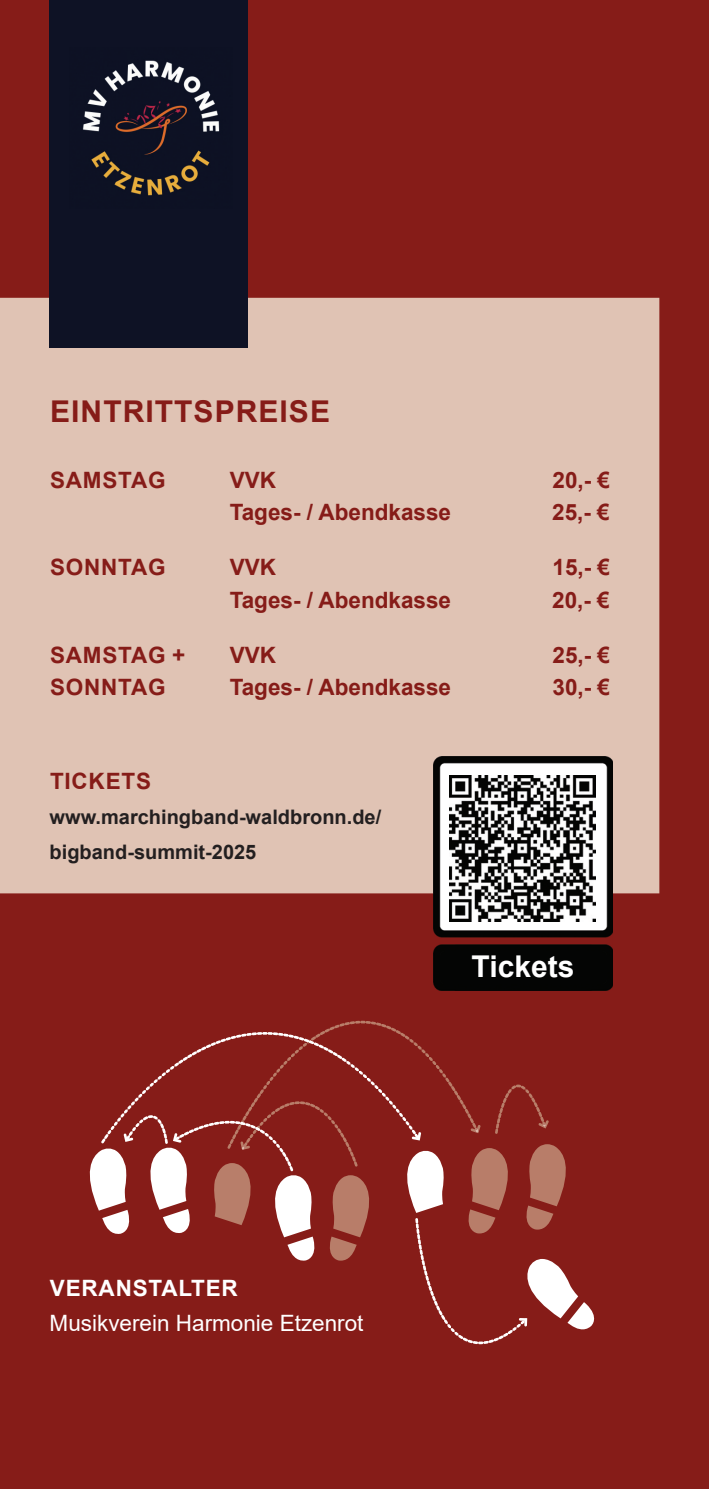
<style>
.page{position:relative;width:709px;height:1489px;background:#fff}
.page>*{position:absolute;margin:0;border:0;box-sizing:border-box;transform-origin:0 0}
.t1{font:700 30px "Arial";letter-spacing:.035em;color:#861c18}
.t2{font:700 30px "Arial";color:#fff}
.t3{font:700 22.5px "Arial";color:#861c18}
.t4{font:700 22.5px "Arial";letter-spacing:.035em;color:#861c18}
.t5{font:22.5px "Arial";color:#fff}
.t6{font:700 22.5px "Arial";letter-spacing:.035em;color:#fff}
.t7{font:700 20px/35px "Arial";color:#231f20}
</style>
<div class="page">
<div style="left:0;top:772px;width:709px;height:716px;background:#861c18"></div>
<svg style="left:89px;top:1020px;width:506px;height:324px"></svg>
<div style="left:0;top:298px;width:709px;height:596px;background:#861c18"></div>
<div style="left:0;top:0;width:709px;height:298px;background:#861c18"></div>
<div style="left:0;top:298px;width:659px;height:595px;background:#e0c3b4"></div>
<div style="left:50px;top:0;width:198px;height:347px;background:#0e1225"></div>
<img style="left:83px;top:60px;width:137px;height:136px">
<img style="left:433px;top:757px;width:180px;height:233px">
<img style="left:449px;top:775px;width:146px;height:146px">
<h1 class="t1" style="left:50px;top:391px;width:281px">EINTRITTSPREISE</h1>
<p class="t4" style="left:50px;top:463px;width:117px">SAMSTAG</p>
<p class="t3" style="left:230px;top:463px;width:48px">VVK</p>
<p class="t3" style="left:552px;top:463px;width:59px">20,- €</p>
<p class="t3" style="left:230px;top:496px;width:223px">Tages- / Abendkasse</p>
<p class="t3" style="left:552px;top:496px;width:59px">25,- €</p>
<p class="t4" style="left:50px;top:551px;width:117px">SONNTAG</p>
<p class="t3" style="left:230px;top:551px;width:48px">VVK</p>
<p class="t3" style="left:552px;top:551px;width:59px">15,- €</p>
<p class="t3" style="left:230px;top:583px;width:223px">Tages- / Abendkasse</p>
<p class="t3" style="left:552px;top:583px;width:59px">20,- €</p>
<p class="t4" style="left:50px;top:638px;width:137px">SAMSTAG +</p>
<p class="t3" style="left:230px;top:638px;width:48px">VVK</p>
<p class="t3" style="left:552px;top:638px;width:59px">25,- €</p>
<p class="t4" style="left:50px;top:671px;width:117px">SONNTAG</p>
<p class="t3" style="left:230px;top:671px;width:223px">Tages- / Abendkasse</p>
<p class="t3" style="left:552px;top:671px;width:59px">30,- €</p>
<p class="t4" style="left:50px;top:765px;width:102px">TICKETS</p>
<p class="t7" style="left:50px;top:800px;width:333px">www.marchingband-waldbronn.de/ bigband-summit-2025</p>
<h1 class="t2" style="left:471px;top:945px;width:104px">Tickets</h1>
<p class="t6" style="left:50px;top:1272px;width:189px">VERANSTALTER</p>
<p class="t5" style="left:50px;top:1307px;width:315px">Musikverein Harmonie Etzenrot</p>
</div>
